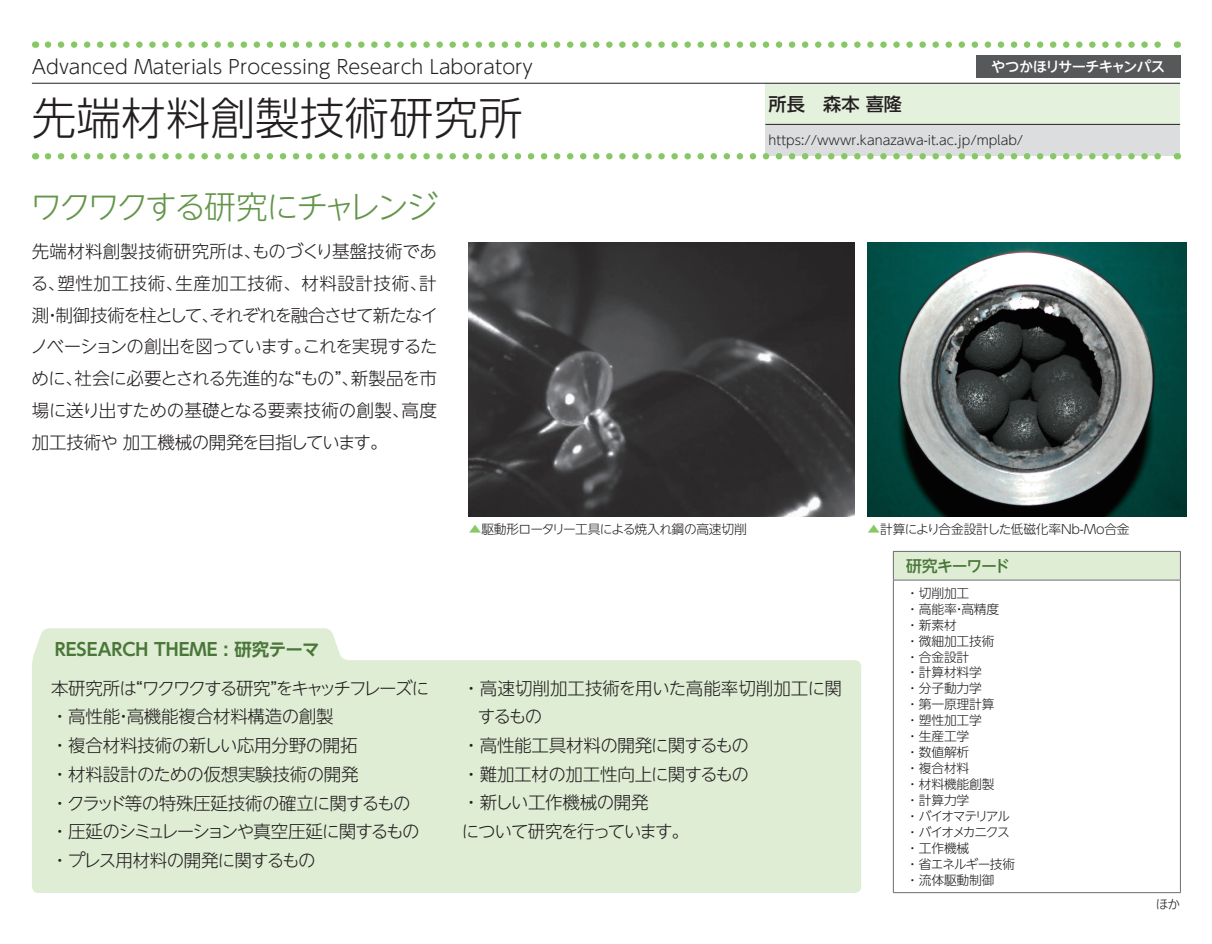
<style>
.page{position:relative;width:1212px;height:944px;background:#fff}
.page>*{position:absolute;margin:0;border:0;box-sizing:border-box;transform-origin:0 0}
.t1{font:300 44.55px "UD Shin Go NT Pr 6 N";color:#231f20}
.t2{font:300 31.95px "UD Shin Go NT Pr 6 N";letter-spacing:-.095em;color:#63954a}
.t3{font:300 19.12px "UD Shin Go NT Pr 6 N";color:#231f20}
.t4{font:500 18.22px "UD Shin Go NT Pr 6 N";color:#231f20}
.t5{font:300 17.55px/28.8px "UD Shin Go NT Pr 6 N";letter-spacing:-.03em;color:#231f20}
.t6{font:300 17.55px/31.9px "UD Shin Go NT Pr 6 N";letter-spacing:-.08em;color:#231f20}
.t7{font:300 17.55px/31.9px "UD Shin Go NT Pr 6 N";letter-spacing:.02em;color:#231f20}
.t8{font:300 17.55px "UD Shin Go NT Pr 6 N";color:#231f20}
.t9{font:700 17.55px "UD Shin Go NT Pr 6 N De";color:#4a7639}
.t10{font:300 17.55px "UD Shin Go NT Pr 6 N";letter-spacing:-.06em;color:#231f20}
.t11{font:300 17.55px "UD Shin Go NT Pr 6 N";letter-spacing:-.07em;color:#231f20}
.t12{font:500 15.97px "UD Shin Go NT Pr 6 N";letter-spacing:-.075em;color:#4a7639}
.t13{font:500 14.4px "UD Shin Go NT Pr 6 N";letter-spacing:-.055em;color:#fff}
.t14{font:300 12.83px/16px "UD Shin Go NT Pr 6 N";letter-spacing:-.015em;color:#231f20}
.t15{font:300 12.83px "UD Shin Go NT Pr 6 N";letter-spacing:-.04em;color:#231f20}
.s1{color:#87c765}
</style>
<div class="page">
<svg style="left:32px;top:628px;width:829px;height:265px;background:#e0eed7"></svg>
<div style="left:765px;top:83px;width:415px;height:41px;background:#e4f1dc"></div>
<div style="left:765px;top:124px;width:415px;height:32px;background:#dcdddf"></div>
<hr style="left:765px;top:124px;width:415px;height:1px;background:#231f20">
<svg style="left:48px;top:41px;width:1113px;height:7px"></svg>
<svg style="left:48px;top:153px;width:1113px;height:6px"></svg>
<img style="left:469px;top:242px;width:386px;height:275px">
<img style="left:867px;top:242px;width:319px;height:275px">
<hr style="left:32px;top:83px;width:1148px;height:1px;background:#231f20">
<div style="left:893px;top:551px;width:287px;height:29px;background:#deedd4"></div>
<hr style="left:893px;top:551px;width:288px;height:1px;background:#6c6d70">
<svg style="left:893px;top:552px;width:1px;height:28px"></svg>
<svg style="left:1180px;top:552px;width:1px;height:28px"></svg>
<hr style="left:893px;top:580px;width:288px;height:1px;background:#6c6d70">
<hr style="left:893px;top:580px;width:1px;height:312px;background:#6c6d70">
<hr style="left:1180px;top:580px;width:1px;height:312px;background:#6c6d70">
<hr style="left:893px;top:892px;width:288px;height:1px;background:#6c6d70">
<div style="left:976px;top:55px;width:204px;height:22px;background:#57585a"></div>
<p class="t3" style="left:32px;top:52px;width:503px">Advanced Materials Processing Research Laboratory</p>
<h1 class="t1" style="left:32px;top:82px;width:493px">先端材料創製技術研究所</h1>
<h2 class="t2" style="left:31px;top:181px;width:409px">ワクワクする研究にチャレンジ</h2>
<p class="t5" style="left:252px;top:236px;width:187px">ものづくり基盤技術であ</p>
<p class="t7" style="left:175px;top:235px;width:263px;text-indent:-143px">先端材料創製技術研究所は、<br>生産加工技術、材料設計技術計、</p>
<p class="t5" style="left:57px;top:268px;width:127px">塑性加工技術、</p>
<p class="t6" style="left:31px;top:266px;width:409px">る、<br>測制御技術を柱としてそれぞれを融合させて新たなイ</p>
<p class="t5" style="left:44px;top:300px;width:19px">・</p>
<p class="t5" style="left:201px;top:300px;width:19px">、</p>
<p class="t10" style="left:31px;top:333px;width:282px">ノベーションの創出を図っています。</p>
<p class="t11" style="left:303px;top:333px;width:136px">これを実現するた</p>
<p class="t5" style="left:75px;top:364px;width:286px">社会に必要とされる先進的な“もの”、</p>
<p class="t5" style="left:351px;top:364px;width:88px">新製品を市</p>
<p class="t5" style="left:32px;top:364px;width:53px">めに、</p>
<p class="t5" style="left:32px;top:394px;width:379px;line-height:31.9px">場に送り出すための基礎となる要素技術の創製、加工技術や加工機械の開発を目指しています。</p>
<p class="t5" style="left:401px;top:396px;width:37px">高度</p>
<p class="t13" style="left:991px;top:54px;width:176px">やつかほリサーチキャンパス</p>
<p class="t4" style="left:769px;top:89px;width:135px">所長　森本喜隆</p>
<p class="t14" style="left:769px;top:132px;width:256px">https://wwwr.kanazawa i t- .ac.jp/mplab/</p>
<p class="t15" style="left:469px;top:519px;width:279px"><span class="s1">▲</span>駆動形ロータリー工具による焼入れ鋼の高速切削</p>
<p class="t14" style="left:867px;top:521px;width:264px"><span class="s1">▲</span>計算により合金設計した低磁化率Nb-Mo合金</p>
<p class="t9" style="left:55px;top:635px;width:266px">RESEARCH THEME : 研究テーマ</p>
<p class="t5" style="left:51px;top:673px;width:380px">本研究所は“ワクワクする研究”をキャッチフレーズに・高性能高機能複合材料構造の創製</p>
<p class="t5" style="left:51px;top:702px;width:370px;text-indent:64px">・<br>・複合材料技術の新しい応用分野の開拓<br>・材料設計のための仮想実験技術の開発<br>・クラッド等の特殊圧延技術の確立に関するもの・圧延のシミュレーションや真空圧延に関するもの・プレス用材料の開発に関するもの</p>
<p class="t8" style="left:462px;top:674px;width:381px">・高速切削加工技術を用いた高能率切削加工に関</p>
<p class="t5" style="left:478px;top:702px;width:66px">するもの</p>
<p class="t5" style="left:462px;top:730px;width:288px">・高性能工具材料の開発に関するもの</p>
<p class="t5" style="left:462px;top:759px;width:288px">・難加工材の加工性向上に関するもの</p>
<p class="t5" style="left:462px;top:788px;width:188px">・新しい工作機械の開発</p>
<p class="t6" style="left:462px;top:815px;width:229px">について研究を行っています。</p>
<p class="t12" style="left:906px;top:553px;width:105px">研究キーワード</p>
<p class="t14" style="left:906px;top:584px;width:95px">・切削加工<br>・高能率高精度</p>
<p class="t14" style="left:906px;top:600px;width:111px;text-indent:47px">・<br>・新素材<br>・微細加工技術<br>・合金設計<br>・計算材料学<br>・分子動力学<br>・第一原理計算<br>・塑性加工学<br>・生産工学<br>・数値解析<br>・複合材料<br>・材料機能創製<br>・計算力学<br>・バイオマテリアル・バイオメカニクス・工作機械<br>・省エネルギー技術・流体駆動制御</p>
<p class="t14" style="left:1155px;top:896px;width:26px">ほか</p>
</div>
